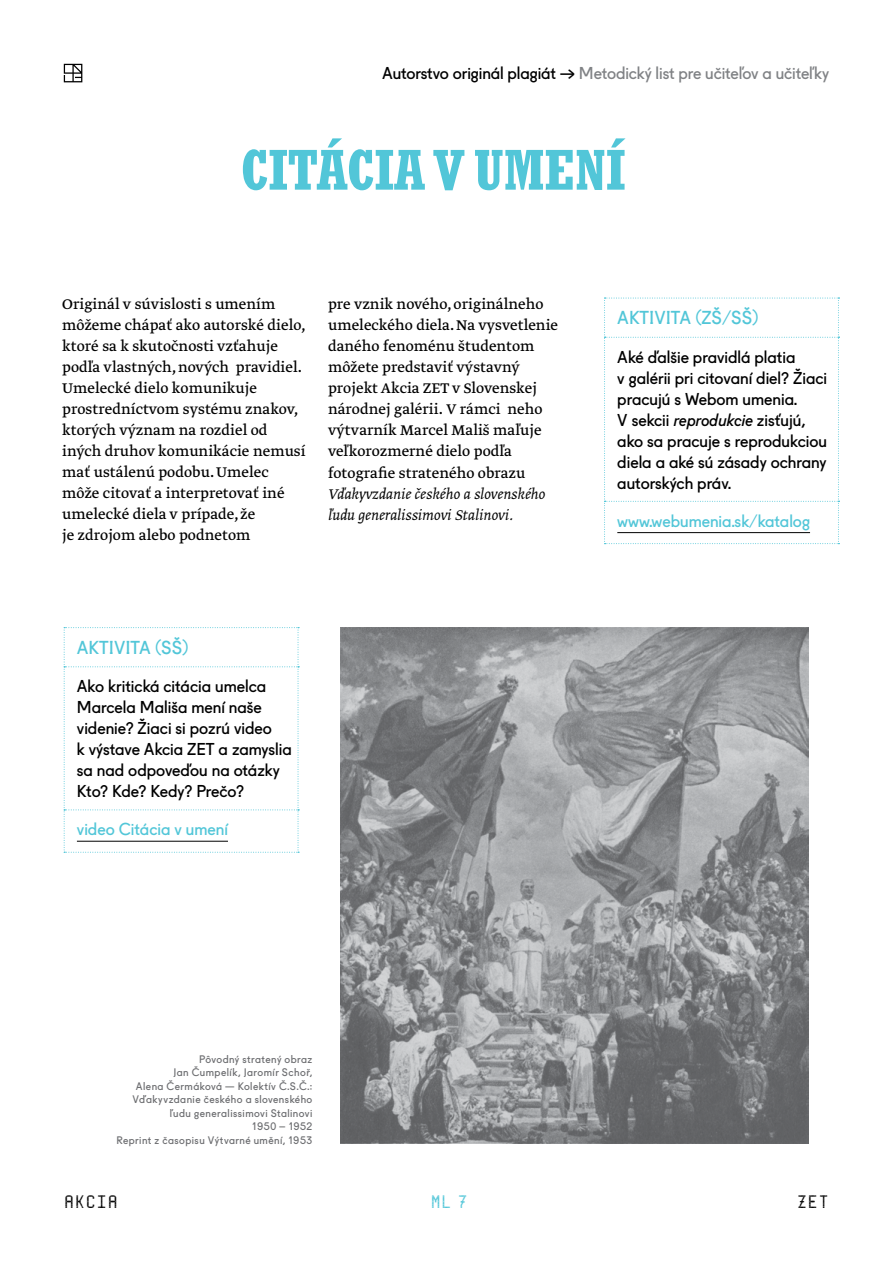
<style>
.page{position:relative;width:893px;height:1263px;background:#fff}
.page>*{position:absolute;margin:0;border:0;box-sizing:border-box;transform-origin:0 0}
.t1{font:700 condensed 54px "Rockwell Nova";letter-spacing:.005em;color:#52c6d8}
.t2{font:18px "Fugue";color:#52c6d8}
.t3{font:18px "Terminal One";letter-spacing:.015em;color:#000}
.t4{font:18px "Terminal One";color:#52c6d8}
.t5{font:16.5px/21px "Greta Text Regular Minus";color:#000}
.t6{font:16.5px/21px "Fugue";color:#000}
.t7{font:16.5px/21px "Greta Text Light Italic Minus";color:#000}
.t8{font:16.5px "Fugue";color:#52c6d8}
.t9{font:16.5px "Fugue";letter-spacing:-.005em;color:#808285}
.t10{font:10.5px/13.5px "Fugue";letter-spacing:.045em;color:#6d6e71;text-align:right}
.s1{font-style:italic}
</style>
<div class="page">
<img style="left:341px;top:627px;width:468px;height:517px">
<svg style="left:64px;top:64px;width:18px;height:18px"></svg>
<svg style="left:64px;top:627px;width:235px;height:226px"></svg>
<hr style="left:77px;top:841px;width:151px;height:1px;background:#000">
<svg style="left:604px;top:298px;width:235px;height:246px"></svg>
<hr style="left:617px;top:532px;width:193px;height:1px;background:#000">
<p class="t6" style="left:382px;top:61px;width:175px">Autorstvo originál plagiát</p>
<p class="t9" style="left:579px;top:60px;width:252px">Metodický list pre učiteľov a učiteľky</p>
<h1 class="t1" style="left:241px;top:136px;width:386px">CITÁCIA V UMENÍ</h1>
<p class="t5" style="left:62px;top:295px;width:245px">Originál v súvislosti s umením môžeme chápať ako autorské dielo, ktoré sa k skutočnosti vzťahuje podľa vlastných, nových pravidiel.<br>Umelecké dielo komunikuje prostredníctvom systému znakov, ktorých význam na rozdiel od iných druhov komunikácie nemusí mať ustálenú podobu. Umelec môže citovať a interpretovať iné umelecké diela v prípade, že<br>je zdrojom alebo podnetom</p>
<p class="t5" style="left:328px;top:295px;width:232px">pre vznik nového, originálneho umeleckého diela. Na vysvetlenie daného fenoménu študentom môžete predstaviť výstavný projekt Akcia ZET v Slovenskej národnej galérii. V rámci neho výtvarník Marcel Mališ maľuje veľkorozmerné dielo podľa fotografie strateného obrazu</p>
<p class="t7" style="left:328px;top:484px;width:219px">Vďakyvzdanie českého a slovenského ľudu generalissimovi Stalinovi.</p>
<p class="t2" style="left:77px;top:633px;width:113px">AKTIVITA (SŠ)</p>
<p class="t6" style="left:77px;top:674px;width:216px">Ako kritická citácia umelca<br>Marcela Mališa mení naše videnie? Žiaci si pozrú video<br>k výstave Akcia ZET a zamyslia sa nad odpoveďou na otázky<br>Kto? Kde? Kedy? Prečo?</p>
<p class="t8" style="left:77px;top:816px;width:153px">video Citácia v umení</p>
<p class="t2" style="left:617px;top:304px;width:143px">AKTIVITA (ZŠ/SŠ)</p>
<p class="t6" style="left:617px;top:344px;width:211px">Aké ďalšie pravidlá platia<br>v galérii pri citovaní diel? Žiaci pracujú s Webom umenia.<br>V sekcii <span class="s1">reprodukcie</span> zisťujú, ako sa pracuje s reprodukciou diela a aké sú zásady ochrany autorských práv.</p>
<p class="t8" style="left:617px;top:508px;width:194px">www.webumenia.sk/katalog</p>
<p class="t10" style="left:116px;top:1051px;width:197px">Pôvodný stratený obraz<br>Jan Čumpelík, Jaromír Schoř,<br>Alena Čermáková — Kolektív Č.S.Č.:<br>Vďakyvzdanie českého a slovenského ľudu generalissimovi Stalinovi<br>1950 – 1952<br>Reprint z časopisu Výtvarné umění, 1953</p>
<p class="t3" style="left:64px;top:1189px;width:56px">AKCIA</p>
<p class="t3" style="left:797px;top:1189px;width:34px">ZET</p>
<p class="t4" style="left:430px;top:1189px;width:39px">ML 7</p>
</div>
